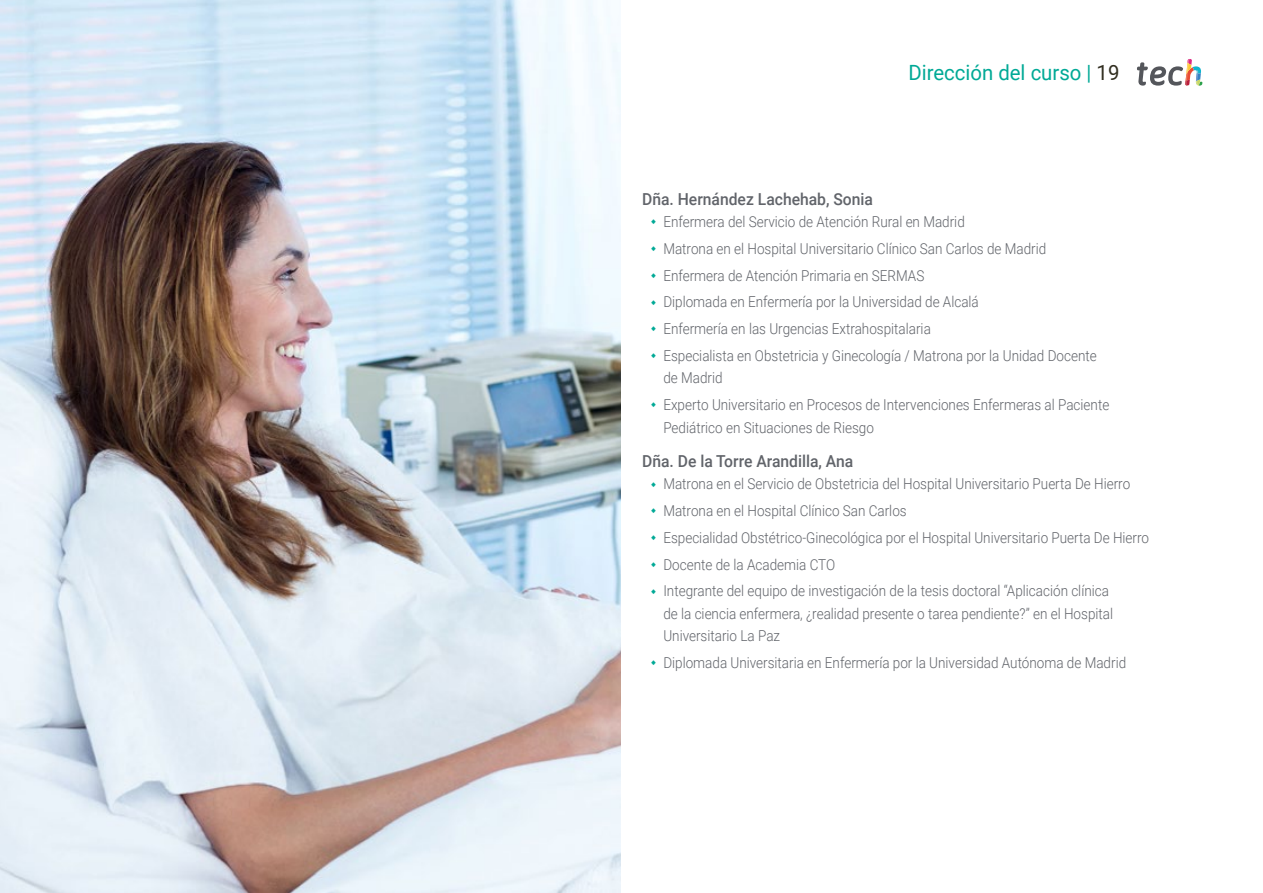
<style>
.page{position:relative;width:1263px;height:893px;background:#fff}
.page>*{position:absolute;margin:0;border:0;box-sizing:border-box;transform-origin:0 0}
.t1{font:21px "Roboto";color:#00a996}
.t2{font:500 16.5px "Roboto";color:#61646a;scale:.95 1}
.t3{font:300 15px/26.7px "Roboto";color:#61646a;scale:.9 1}
.s1{color:#312e20}
</style>
<div class="page">
<img style="left:0;top:0;width:621px;height:893px">
<svg style="left:1137px;top:59px;width:65px;height:27px"></svg>
<h1 class="t1" style="left:908px;top:57px;width:213px">Dirección del curso | <span class="s1">19</span></h1>
<p class="t2" style="left:642px;top:187px;width:245px">Dña. Hernández Lachehab, Sonia</p>
<p class="t3" style="left:663px;top:208px;width:483px">Enfermera del Servicio de Atención Rural en Madrid<br>Matrona en el Hospital Universitario Clínico San Carlos de Madrid Enfermera de Atención Primaria en SERMAS<br>Diplomada en Enfermería por la Universidad de Alcalá<br>Enfermería en las Urgencias Extrahospitalaria<br>Especialista en Obstetricia y Ginecología / Matrona por la Unidad Docente</p>
<p class="t3" style="left:663px;top:364px;width:497px">de Madrid<br>Experto Universitario en Procesos de Intervenciones Enfermeras al Paciente</p>
<p class="t3" style="left:663px;top:413px;width:235px">Pediátrico en Situaciones de Riesgo</p>
<p class="t2" style="left:642px;top:449px;width:224px">Dña. De la Torre Arandilla, Ana</p>
<p class="t3" style="left:663px;top:470px;width:541px">Matrona en el Servicio de Obstetricia del Hospital Universitario Puerta De Hierro Matrona en el Hospital Clínico San Carlos<br>Especialidad Obstétrico-Ginecológica por el Hospital Universitario Puerta De Hierro Docente de la Academia CTO<br>Integrante del equipo de investigación de la tesis doctoral “Aplicación clínica</p>
<p class="t3" style="left:663px;top:602px;width:501px;line-height:22.5px">de la ciencia enfermera, ¿realidad presente o tarea pendiente?” en el Hospital<br>Universitario La Paz</p>
<p class="t3" style="left:663px;top:649px;width:516px">Diplomada Universitaria en Enfermería por la Universidad Autónoma de Madrid</p>
</div>
